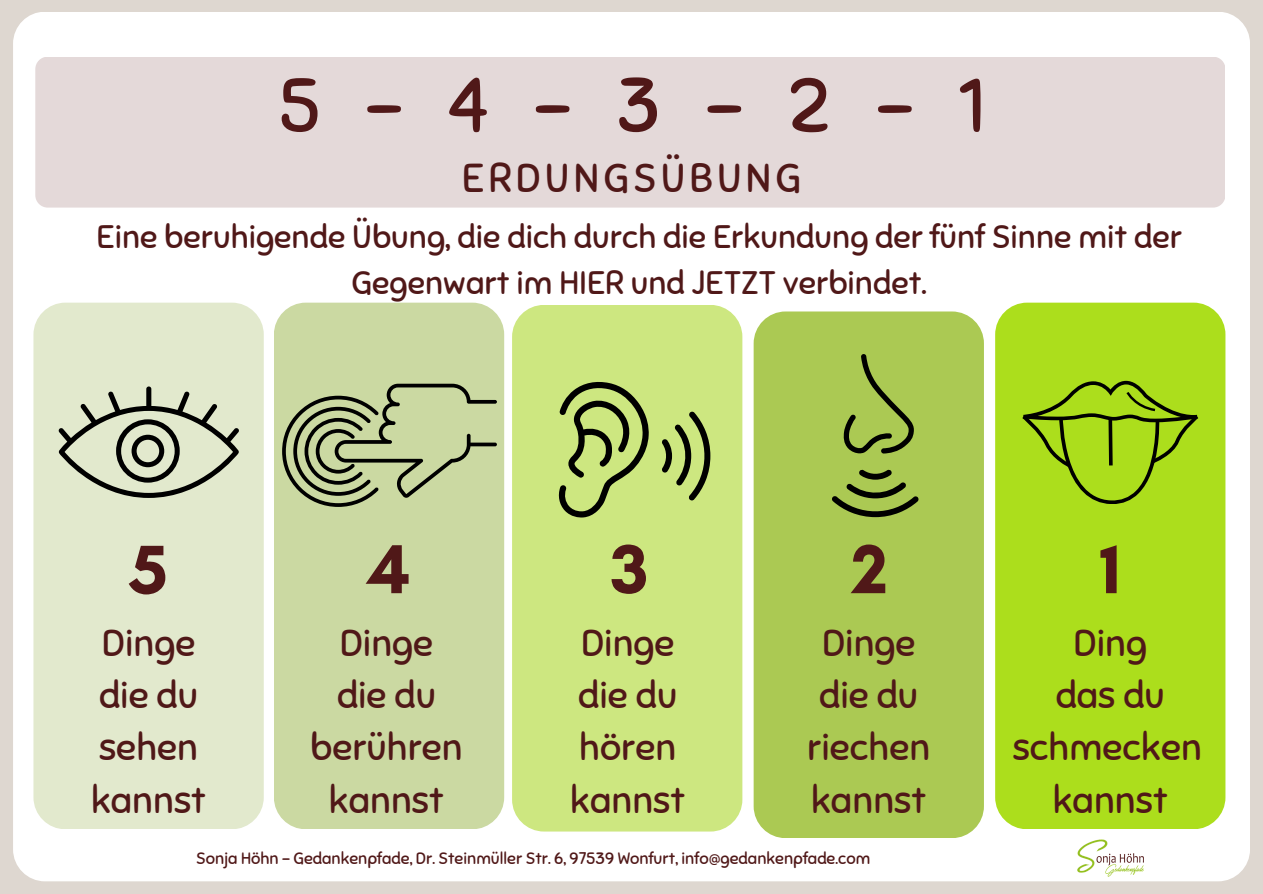
<style>
.page{position:relative;width:1263px;height:894px;background:#fff}
.page>*{position:absolute;margin:0;border:0;box-sizing:border-box;transform-origin:0 0}
.t1{font:76.5px "Sniglet";color:#501818}
.t2{font:700 70.5px "Glacial Indifference";color:#501818}
.t3{font:40.35px "Sniglet";letter-spacing:.105em;color:#501818}
.t4{font:37.5px/52.3px "Sniglet";color:#501818;text-align:center}
.t5{font:32.55px/45.3px "Sniglet";color:#501818;text-align:center}
.t6{font:16.5px "Sniglet";color:#501818}
</style>
<div class="page">
<div style="left:0;top:0;width:1263px;height:893px;background:#ded7d0"></div>
<div style="left:13px;top:12px;width:1237px;height:869px;background:#fff;border-radius:32px"></div>
<div style="left:33px;top:302px;width:231px;height:527px;background:#e2e9cd;border-radius:32px"></div>
<svg style="left:58px;top:386px;width:181px;height:112px"></svg>
<div style="left:274px;top:302px;width:230px;height:527px;background:#cbd9a2;border-radius:32px"></div>
<svg style="left:282px;top:383px;width:215px;height:124px"></svg>
<div style="left:512px;top:305px;width:230px;height:526px;background:#cde780;border-radius:32px"></div>
<svg style="left:558px;top:382px;width:91px;height:135px"></svg>
<svg style="left:662px;top:411px;width:48px;height:89px"></svg>
<div style="left:754px;top:311px;width:230px;height:526px;background:#abc953;border-radius:32px"></div>
<svg style="left:843px;top:354px;width:71px;height:99px"></svg>
<svg style="left:832px;top:469px;width:86px;height:48px"></svg>
<div style="left:995px;top:302px;width:230px;height:527px;background:#acde1c;border-radius:32px"></div>
<svg style="left:1022px;top:381px;width:176px;height:122px"></svg>
<div style="left:35px;top:57px;width:1190px;height:150px;background:#e4d9d9;border-radius:12px"></div>
<img style="left:1077px;top:839px;width:67px;height:38px">
<h2 class="t1" style="left:278px;top:58px;width:709px">5-4-3-2-1</h2>
<h4 class="t3" style="left:462px;top:153px;width:341px">ERDUNGSÜBUNG</h4>
<p class="t5" style="left:97px;top:215px;width:1087px">Eine beruhigende Übung, die dich durch die Erkundung der fünf Sinne mit der<br>Gegenwart im HIER und JETZT verbindet.</p>
<p class="t2" style="left:129px;top:526px;width:40px">5</p>
<p class="t2" style="left:368px;top:526px;width:44px">4</p>
<h3 class="t2" style="left:610px;top:526px;width:39px">3</h3>
<p class="t2" style="left:852px;top:526px;width:38px">2</p>
<p class="t2" style="left:1100px;top:526px;width:23px">1</p>
<p class="t4" style="left:91px;top:616px;width:117px;text-align:left">Dinge die du sehen kannst</p>
<h3 class="t4" style="left:310px;top:616px;width:154px">Dinge die du berühren kannst</h3>
<p class="t4" style="left:570px;top:616px;width:117px;text-align:left">Dinge die du hören kannst</p>
<p class="t4" style="left:807px;top:616px;width:125px">Dinge die du riechen kannst</p>
<h3 class="t4" style="left:1013px;top:616px;width:191px">Ding<br>das du schmecken kannst</h3>
<h3 class="t6" style="left:196px;top:847px;width:675px">Sonja Höhn - Gedankenpfade, Dr. Steinmüller Str. 6, 97539 Wonfurt, info@gedankenpfade.com</h3>
</div>
